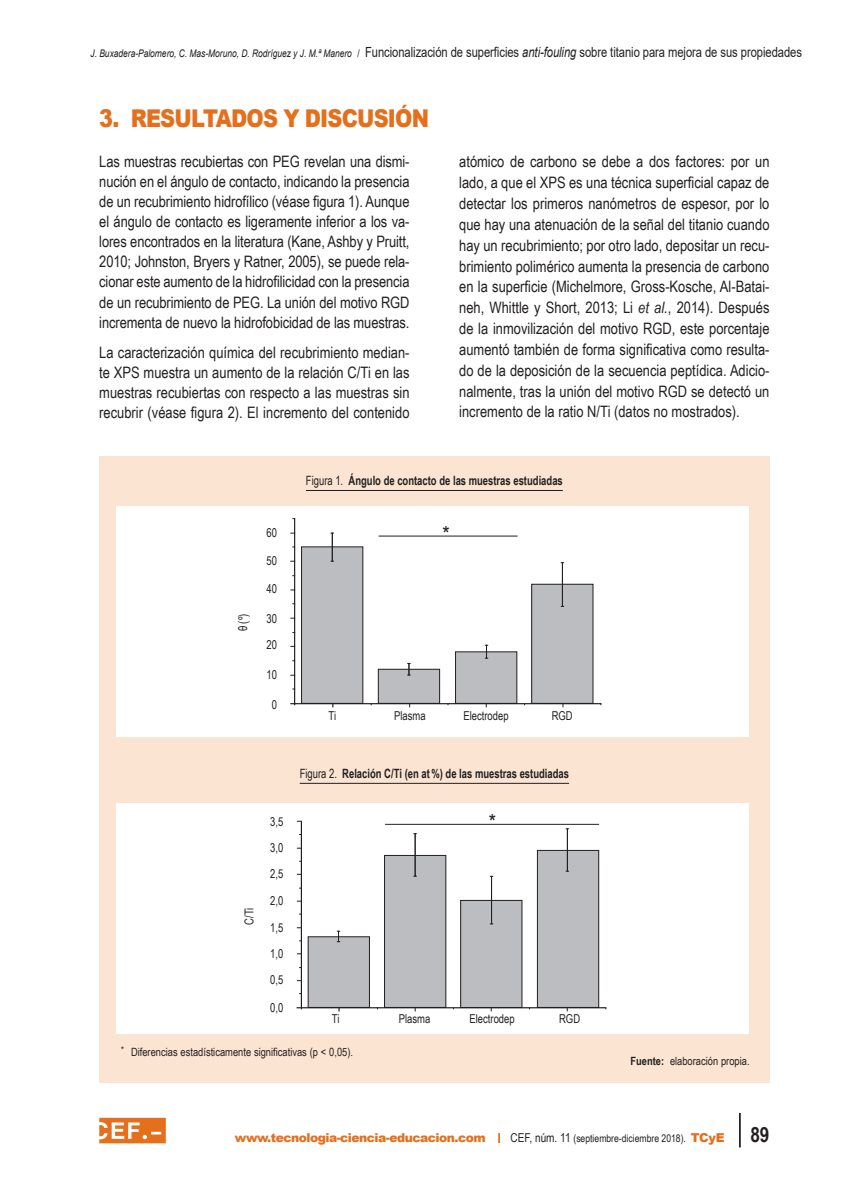
<style>
.page{position:relative;width:844px;height:1191px;background:#fff}
.page>*{position:absolute;margin:0;border:0;box-sizing:border-box;transform-origin:0 0}
._1__epigrafe{font:900 24.5px "Arial";letter-spacing:-.04em;color:#e4701e;scale:.85 1}
.t1{font:20.3px "Arial Narrow";color:#231f20;scale:1.13 1}
.texto_general{font:15.75px/20.8px "Arial Narrow";color:#231f20;text-align:justify}
.t2{font:14px "Arial";letter-spacing:-.005em;color:#231f20;scale:.8 1}
.Tablas_título{font:700 12.78px "Arial Narrow";color:#231f20;scale:.9 1}
.Tablas_y_gráficos{font:12.25px "Arial Narrow";color:#231f20;scale:.94 1}
.t3{font:900 12.25px "Arial";letter-spacing:-.04em;color:#e4701e}
.nota_al_pie{font:11.38px "Arial Narrow";color:#231f20}
.t4{font:10.5px "Arial Narrow";color:#231f20}
.s1{font-style:italic;font-size:10.5px}
.s2{font-size:10.5px}
.s3{font-style:italic}
.s4{font-weight:400}
.s5{font-weight:700}
.s6{font-size:12.25px}
.s7{font-family:"Arial";font-weight:900;font-size:12.25px;color:#e4701e}
.s8{font-weight:700;font-size:21px}
</style>
<div class="page">
<svg style="left:498px;top:1133px;width:2px;height:10px"></svg>
<hr style="left:738px;top:1113px;width:2px;height:34px;background:#231f20">
<svg style="left:99px;top:1117px;width:67px;height:26px;background:#e99050"></svg>
<div style="left:99px;top:456px;width:670px;height:627px;background:#fbe5d2"></div>
<hr style="left:306px;top:490px;width:256px;height:1px;background:#231f20">
<hr style="left:299px;top:783px;width:270px;height:1px;background:#231f20">
<div style="left:116px;top:506px;width:632px;height:231px;background:#fff"></div>
<div style="left:116px;top:803px;width:632px;height:231px;background:#fff"></div>
<hr style="left:378px;top:536px;width:139px;height:1px;background:#231f20">
<div style="left:301px;top:547px;width:62px;height:156px;background:#bcbdc0"></div>
<div style="left:301px;top:546px;width:62px;height:157px;border:1px solid #231f20"></div>
<div style="left:378px;top:669px;width:61px;height:34px;background:#bcbdc0"></div>
<div style="left:378px;top:669px;width:62px;height:34px;border:1px solid #231f20"></div>
<div style="left:455px;top:652px;width:61px;height:51px;background:#bcbdc0"></div>
<div style="left:455px;top:651px;width:62px;height:52px;border:1px solid #231f20"></div>
<div style="left:531px;top:584px;width:62px;height:119px;background:#bcbdc0"></div>
<div style="left:531px;top:584px;width:62px;height:119px;border:1px solid #231f20"></div>
<hr style="left:290px;top:703px;width:311px;height:1px;background:#231f20">
<hr style="left:294px;top:518px;width:1px;height:187px;background:#231f20">
<div style="left:332px;top:533px;width:2px;height:28px;border:1px solid #231f20"></div>
<svg style="left:407px;top:663px;width:4px;height:12px"></svg>
<svg style="left:484px;top:645px;width:4px;height:13px"></svg>
<div style="left:562px;top:562px;width:2px;height:44px;border:1px solid #231f20"></div>
<hr style="left:385px;top:824px;width:214px;height:1px;background:#231f20">
<div style="left:308px;top:936px;width:61px;height:71px;background:#bcbdc0"></div>
<div style="left:308px;top:936px;width:61px;height:71px;border:1px solid #231f20"></div>
<div style="left:384px;top:855px;width:61px;height:152px;background:#bcbdc0"></div>
<div style="left:384px;top:855px;width:62px;height:152px;border:1px solid #231f20"></div>
<div style="left:460px;top:900px;width:62px;height:107px;background:#bcbdc0"></div>
<div style="left:460px;top:900px;width:62px;height:107px;border:1px solid #231f20"></div>
<div style="left:537px;top:850px;width:61px;height:157px;background:#bcbdc0"></div>
<div style="left:537px;top:850px;width:62px;height:157px;border:1px solid #231f20"></div>
<svg style="left:336px;top:931px;width:4px;height:11px"></svg>
<div style="left:415px;top:833px;width:2px;height:43px;border:1px solid #231f20"></div>
<div style="left:491px;top:876px;width:2px;height:48px;border:1px solid #231f20"></div>
<div style="left:567px;top:828px;width:2px;height:43px;border:1px solid #231f20"></div>
<hr style="left:296px;top:1007px;width:310px;height:1px;background:#231f20">
<hr style="left:301px;top:821px;width:1px;height:188px;background:#231f20">
<p class="t2" style="left:90px;top:43px;width:890px"><span class="s1">J. Buxadera-Palomero, C. Mas-Moruno, D. Rodríguez y J. M.ª Manero</span> <span class="s2">/</span> Funcionalización de superficies <span class="s3">anti-fouling</span> sobre titanio para mejora de sus propiedades</p>
<p class="_1__epigrafe" style="left:99px;top:100px;width:389px">3. RESULTADOS Y DISCUSIÓN</p>
<p class="texto_general" style="left:99px;top:150px;width:312px;line-height:20.1px">Las muestras recubiertas con PEG revelan una dismi&shy;nución en el ángulo de contacto, indicando la presencia de un recubrimiento hidrofílico (véase figura 1). Aunque el ángulo de contacto es ligeramente inferior a los va&shy;lores encontrados en la literatura (Kane, Ashby y Pruitt, 2010; Johnston, Bryers y Ratner, 2005), se puede rela&shy;cionar este aumento de la hidrofilicidad con la presencia de un recubrimiento de PEG. La unión del motivo RGD incrementa de nuevo la hidrofobicidad de las muestras.</p>
<p class="texto_general" style="left:99px;top:342px;width:312px;line-height:19.9px">La caracterización química del recubrimiento median&shy;te XPS muestra un aumento de la relación C/Ti en las muestras recubiertas con respecto a las muestras sin recubrir (véase figura 2). El incremento del contenido</p>
<p class="texto_general" style="left:459px;top:151px;width:312px">atómico de carbono se debe a dos factores: por un lado, a que el XPS es una técnica superficial capaz de detectar los primeros nanómetros de espesor, por lo que hay una atenuación de la señal del titanio cuando hay un recubrimiento; por otro lado, depositar un recu&shy;brimiento polimérico aumenta la presencia de carbono en la superficie (Michelmore, Gross-Kosche, Al-Batai&shy;neh, Whittle y Short, 2013; Li <span class="s3">et al.</span>, 2014). Después de la inmovilización del motivo RGD, este porcentaje aumentó también de forma significativa como resulta&shy;do de la deposición de la secuencia peptídica. Adicio&shy;nalmente, tras la unión del motivo RGD se detectó un incremento de la ratio N/Ti (datos no mostrados).</p>
<p class="Tablas_y_gráficos" style="left:234px;top:631px;width:20px;rotate:-90deg">θ (º)</p>
<p class="Tablas_y_gráficos" style="left:266px;top:524px;width:13px">60</p>
<p class="Tablas_y_gráficos" style="left:266px;top:552px;width:13px">50</p>
<p class="Tablas_y_gráficos" style="left:266px;top:580px;width:13px">40</p>
<p class="Tablas_y_gráficos" style="left:266px;top:609px;width:13px">30</p>
<p class="Tablas_y_gráficos" style="left:266px;top:636px;width:13px">20</p>
<p class="Tablas_y_gráficos" style="left:266px;top:665px;width:13px">10</p>
<p class="Tablas_y_gráficos" style="left:272px;top:695px;width:7px">0</p>
<p class="Tablas_título" style="left:306px;top:471px;width:287px"><span class="s4">Figura 1.</span> Ángulo de contacto de las muestras estudiadas</p>
<p class="t1" style="left:442px;top:519px;width:8px">*</p>
<p class="Tablas_y_gráficos" style="left:328px;top:706px;width:10px">Ti</p>
<p class="Tablas_y_gráficos" style="left:394px;top:706px;width:35px">Plasma</p>
<p class="Tablas_y_gráficos" style="left:463px;top:706px;width:50px">Electrodep</p>
<p class="Tablas_y_gráficos" style="left:551px;top:706px;width:24px">RGD</p>
<p class="Tablas_y_gráficos" style="left:240px;top:925px;width:20px;rotate:-90deg">C/Ti</p>
<p class="Tablas_y_gráficos" style="left:270px;top:812px;width:15px">3,5</p>
<p class="Tablas_y_gráficos" style="left:270px;top:838px;width:15px">3,0</p>
<p class="Tablas_y_gráficos" style="left:270px;top:865px;width:15px">2,5</p>
<p class="Tablas_y_gráficos" style="left:270px;top:892px;width:15px">2,0</p>
<p class="Tablas_y_gráficos" style="left:270px;top:918px;width:15px">1,5</p>
<p class="Tablas_y_gráficos" style="left:270px;top:944px;width:15px">1,0</p>
<p class="Tablas_y_gráficos" style="left:270px;top:971px;width:15px">0,5</p>
<p class="Tablas_y_gráficos" style="left:270px;top:999px;width:15px">0,0</p>
<p class="Tablas_título" style="left:299px;top:764px;width:301px"><span class="s4">Figura 2.</span> Relación C/Ti (en at%) de las muestras estudiadas</p>
<p class="t1" style="left:488px;top:807px;width:8px">*</p>
<p class="Tablas_y_gráficos" style="left:332px;top:1010px;width:10px">Ti</p>
<p class="Tablas_y_gráficos" style="left:398px;top:1010px;width:35px">Plasma</p>
<p class="Tablas_y_gráficos" style="left:469px;top:1010px;width:50px">Electrodep</p>
<p class="Tablas_y_gráficos" style="left:559px;top:1010px;width:24px">RGD</p>
<p class="nota_al_pie" style="left:121px;top:1043px;width:233px"><sup>*</sup> Diferencias estadísticamente significativas (p &lt; 0,05).</p>
<p class="nota_al_pie" style="left:630px;top:1053px;width:120px"><span class="s5">Fuente:</span> elaboración propia.</p>
<p class="t3" style="left:235px;top:1129px;width:252px">www.tecnologia-ciencia-educacion.com</p>
<p class="t4" style="left:510px;top:1130px;width:260px"><span class="s6">CEF, núm. 11</span> (septiembre-diciembre 2018). <span class="s7">TCyE</span> <span class="s8">89</span></p>
</div>
